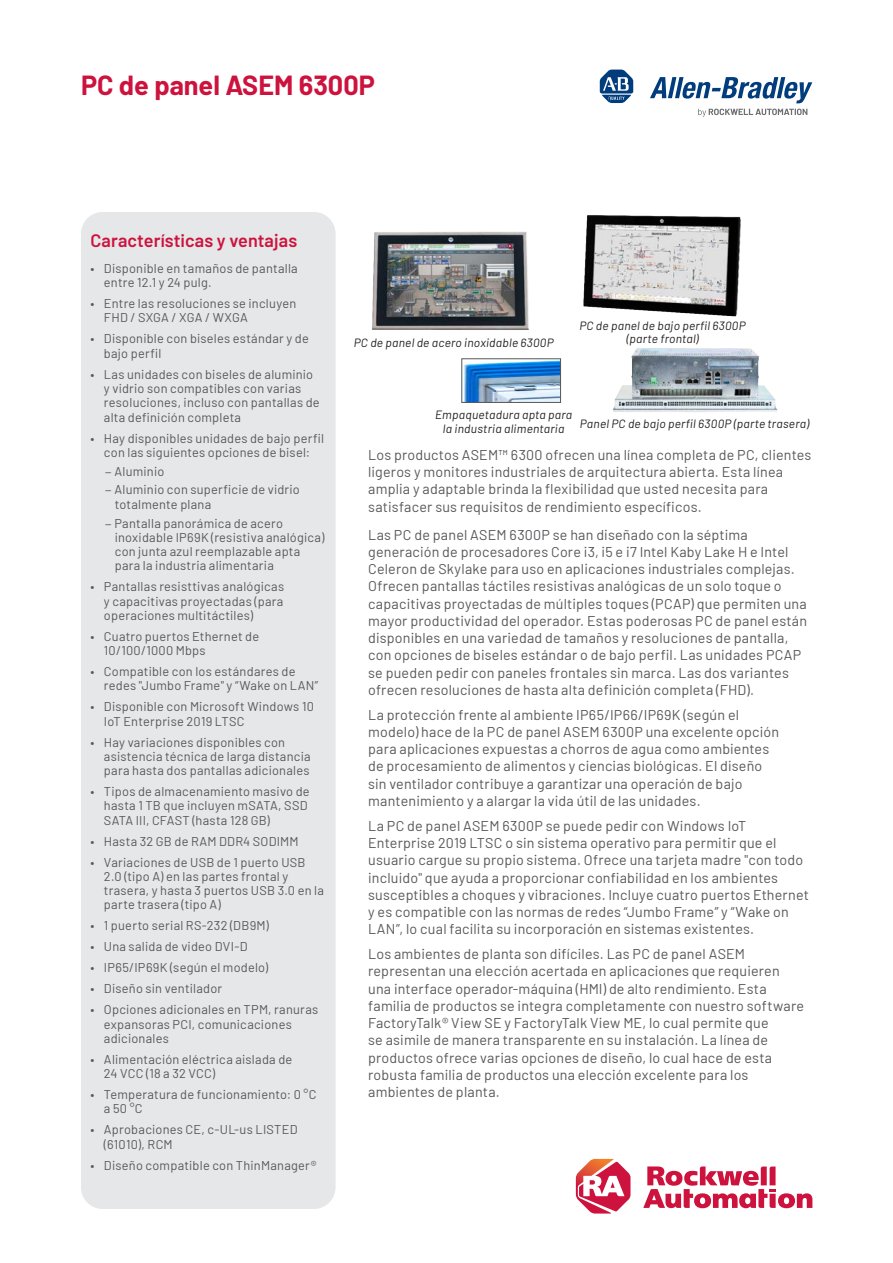
<style>
.page{position:relative;width:893px;height:1263px;background:#fff}
.page>*{position:absolute;margin:0;border:0;box-sizing:border-box;transform-origin:0 0}
.Document_Title{font:700 27px "Barlow";color:#cd123d}
.Subhead_level_1{font:600 18px "Barlow";letter-spacing:.01em;color:#cd123d}
.Body_Text{font:14.25px/17.2px "Barlow";letter-spacing:.015em;color:#57585a}
.t1{font:12.75px/14.2px "Barlow";letter-spacing:.02em;color:#57585a}
.t2{font:italic 12px/13.5px "Barlow";letter-spacing:.02em;color:#231f20;text-align:center}
.s1{font-family:"Myriad Pro"}
</style>
<div class="page">
<div style="left:81px;top:212px;width:255px;height:997px;background:#e6e7e9;border-radius:22px"></div>
<svg style="left:643px;top:1166px;width:169px;height:42px"></svg>
<svg style="left:576px;top:1159px;width:54px;height:54px"></svg>
<svg style="left:650px;top:77px;width:162px;height:26px"></svg>
<svg style="left:600px;top:70px;width:33px;height:33px"></svg>
<svg style="left:698px;top:109px;width:109px;height:8px"></svg>
<img style="left:372px;top:231px;width:157px;height:99px">
<img style="left:463px;top:360px;width:96px;height:41px">
<div style="left:461px;top:358px;width:100px;height:45px;border:1px solid #57585a"></div>
<img style="left:583px;top:215px;width:158px;height:102px">
<img style="left:613px;top:348px;width:165px;height:64px">
<p class="Document_Title" style="left:81px;top:65px;width:295px">PC de panel ASEM 6300P</p>
<p class="Subhead_level_1" style="left:90px;top:228px;width:208px">Características y ventajas</p>
<p class="t1" style="left:104px;top:260px;width:195px;text-indent:-14px">• Disponible en tamaños de pantalla entre 12.1 y 24 pulg.</p>
<p class="t1" style="left:104px;top:295px;width:194px;text-indent:-14px">• Entre las resoluciones se incluyen<br>FHD / SXGA / XGA / WXGA</p>
<p class="t1" style="left:104px;top:331px;width:206px;text-indent:-14px">• Disponible con biseles estándar y de bajo perfil</p>
<p class="t1" style="left:104px;top:366px;width:217px;text-indent:-14px">• Las unidades con biseles de aluminio y vidrio son compatibles con varias resoluciones, incluso con pantallas de alta definición completa</p>
<p class="t1" style="left:90px;top:430px;width:235px;text-align:center">• Hay disponibles unidades de bajo perfil con las siguientes opciones de bisel:</p>
<p class="t1" style="left:105px;top:463px;width:61px"><span class="s1">–</span> Aluminio</p>
<p class="t1" style="left:115px;top:482px;width:187px;text-indent:-9px"><span class="s1">–</span> Aluminio con superficie de vidrio totalmente plana</p>
<p class="t1" style="left:115px;top:515px;width:211px;text-indent:-9px"><span class="s1">–</span> Pantalla panorámica de acero inoxidable IP69K (resistiva analógica) con junta azul reemplazable apta para la industria alimentaria</p>
<p class="t1" style="left:104px;top:579px;width:182px;text-align:justify;text-indent:-14px">• Pantallas resisttivas analógicas y capacitivas proyectadas (para operaciones multitáctiles)</p>
<p class="t1" style="left:104px;top:628px;width:157px;text-indent:-14px">• Cuatro puertos Ethernet de<br>10/100/1000 Mbps</p>
<p class="t1" style="left:104px;top:663px;width:216px;text-indent:-14px">• Compatible con los estándares de redes "Jumbo Frame" y “Wake on LAN”</p>
<p class="t1" style="left:104px;top:699px;width:211px;text-indent:-14px">• Disponible con Microsoft Windows 10<br>IoT Enterprise 2019 LTSC</p>
<p class="t1" style="left:104px;top:734px;width:208px;text-indent:-14px">• Hay variaciones disponibles con asistencia técnica de larga distancia para hasta dos pantallas adicionales</p>
<p class="t1" style="left:104px;top:783px;width:207px;text-indent:-14px">• Tipos de almacenamiento masivo de hasta 1 TB que incluyen mSATA, SSD<br>SATA III, CFAST (hasta 128 GB)</p>
<p class="t1" style="left:90px;top:833px;width:210px">• Hasta 32 GB de RAM DDR4 SODIMM</p>
<p class="t1" style="left:104px;top:854px;width:221px;text-indent:-14px">• Variaciones de USB de 1 puerto USB<br>2.0 (tipo A) en las partes frontal y trasera, y hasta 3 puertos USB 3.0 en la parte trasera (tipo A)</p>
<p class="t1" style="left:90px;top:918px;width:180px">• 1 puerto serial RS-232 (DB9M)</p>
<p class="t1" style="left:90px;top:939px;width:159px">• Una salida de video DVI-D</p>
<p class="t1" style="left:90px;top:960px;width:179px">• IP65/IP69K (según el modelo)</p>
<p class="t1" style="left:90px;top:981px;width:133px">• Diseño sin ventilador</p>
<p class="t1" style="left:104px;top:1002px;width:216px;text-indent:-14px">• Opciones adicionales en TPM, ranuras expansoras PCI, comunicaciones adicionales</p>
<p class="t1" style="left:104px;top:1051px;width:190px;text-indent:-14px">• Alimentación eléctrica aislada de<br>24 VCC (18 a 32 VCC)</p>
<p class="t1" style="left:104px;top:1086px;width:214px;text-indent:-14px">• Temperatura de funcionamiento: 0 °C a 50 °C</p>
<p class="t1" style="left:104px;top:1122px;width:195px;text-indent:-14px">• Aprobaciones CE, c-UL-us LISTED (61010), RCM</p>
<p class="t1" style="left:90px;top:1157px;width:228px">• Diseño compatible con ThinManager®</p>
<p class="t2" style="left:354px;top:335px;width:201px">PC de panel de acero inoxidable 6300P</p>
<p class="t2" style="left:579px;top:318px;width:168px">PC de panel de bajo perfil 6300P (parte frontal)</p>
<p class="t2" style="left:435px;top:407px;width:139px">Empaquetadura apta para la industria alimentaria</p>
<p class="t2" style="left:580px;top:416px;width:231px">Panel PC de bajo perfil 6300P (parte trasera)</p>
<p class="Body_Text" style="left:368px;top:445px;width:445px">Los productos ASEM™ 6300 ofrecen una línea completa de PC, clientes ligeros y monitores industriales de arquitectura abierta. Esta línea amplia y adaptable brinda la flexibilidad que usted necesita para satisfacer sus requisitos de rendimiento específicos.</p>
<p class="Body_Text" style="left:368px;top:525px;width:440px">Las PC de panel ASEM 6300P se han diseñado con la séptima generación de procesadores Core i3, i5 e i7 Intel Kaby Lake H e Intel Celeron de Skylake para uso en aplicaciones industriales complejas.<br>Ofrecen pantallas táctiles resistivas analógicas de un solo toque o capacitivas proyectadas de múltiples toques (PCAP) que permiten una mayor productividad del operador. Estas poderosas PC de panel están disponibles en una variedad de tamaños y resoluciones de pantalla, con opciones de biseles estándar o de bajo perfil. Las unidades PCAP se pueden pedir con paneles frontales sin marca. Las dos variantes ofrecen resoluciones de hasta alta definición completa (FHD).</p>
<p class="Body_Text" style="left:368px;top:705px;width:412px">La protección frente al ambiente IP65/IP66/IP69K (según el modelo) hace de la PC de panel ASEM 6300P una excelente opción para aplicaciones expuestas a chorros de agua como ambientes de procesamiento de alimentos y ciencias biológicas. El diseño sin ventilador contribuye a garantizar una operación de bajo mantenimiento y a alargar la vida útil de las unidades.</p>
<p class="Body_Text" style="left:368px;top:816px;width:442px">La PC de panel ASEM 6300P se puede pedir con Windows IoT Enterprise 2019 LTSC o sin sistema operativo para permitir que el usuario cargue su propio sistema. Ofrece una tarjeta madre "con todo incluido" que ayuda a proporcionar confiabilidad en los ambientes susceptibles a choques y vibraciones. Incluye cuatro puertos Ethernet y es compatible con las normas de redes “Jumbo Frame” y “Wake on LAN”, lo cual facilita su incorporación en sistemas existentes.</p>
<p class="Body_Text" style="left:368px;top:944px;width:437px">Los ambientes de planta son difíciles. Las PC de panel ASEM representan una elección acertada en aplicaciones que requieren una interface operador-máquina (HMI) de alto rendimiento. Esta familia de productos se integra completamente con nuestro software FactoryTalk® View SE y FactoryTalk View ME, lo cual permite que<br>se asimile de manera transparente en su instalación. La línea de productos ofrece varias opciones de diseño, lo cual hace de esta robusta familia de productos una elección excelente para los ambientes de planta.</p>
</div>
